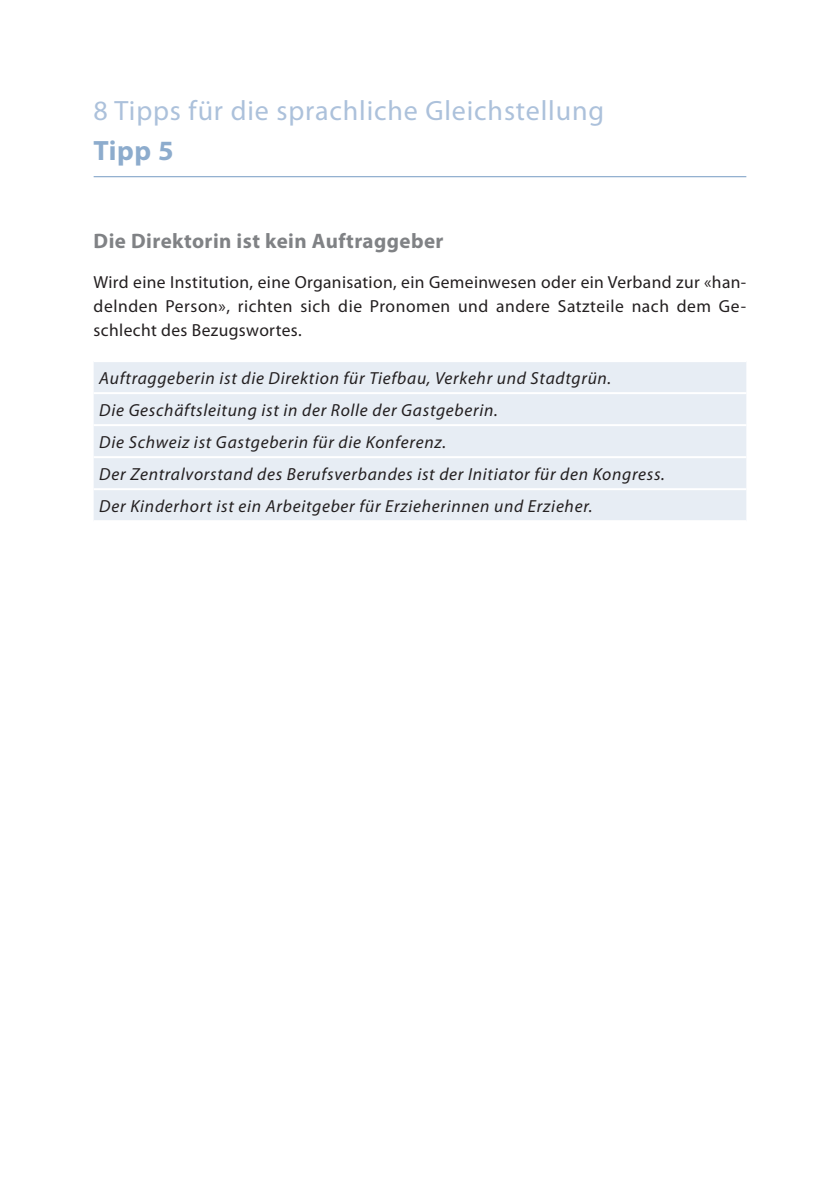
<style>
.page{position:relative;width:840px;height:1191px;background:#fff}
.page>*{position:absolute;margin:0;border:0;box-sizing:border-box;transform-origin:0 0}
.t1{font:28px "Myriad Pro";letter-spacing:.03em;color:#acc1db}
.t2{font:700 28px "Myriad Pro";color:#8daccd}
.t3{font:700 21px "Myriad Pro";letter-spacing:.02em;color:#808285}
.t4{font:italic 17.6px/32px "Myriad Pro";letter-spacing:.04em;color:#231f20}
.t5{font:17.6px/24px "Myriad Pro";letter-spacing:.025em;color:#231f20;text-align:justify}
</style>
<div class="page">
<hr style="left:94px;top:176px;width:652px;height:1px;background:#8daccd">
<div style="left:94px;top:362px;width:652px;height:158px;background:#e7edf4"></div>
<hr style="left:94px;top:392px;width:652px;height:2px;background:#fff">
<hr style="left:94px;top:424px;width:652px;height:2px;background:#fff">
<hr style="left:94px;top:456px;width:652px;height:2px;background:#fff">
<hr style="left:94px;top:488px;width:652px;height:2px;background:#fff">
<h1 class="t1" style="left:94px;top:95px;width:511px">8 Tipps für die sprachliche Gleichstellung</h1>
<h1 class="t2" style="left:94px;top:135px;width:81px">Tipp 5</h1>
<p class="t3" style="left:94px;top:229px;width:351px">Die Direktorin ist kein Auftraggeber</p>
<p class="t5" style="left:94px;top:270px;width:653px">Wird eine Institution, eine Organisation, ein Gemeinwesen oder ein Verband zur «han&shy;delnden Person», richten sich die Pronomen und andere Satzteile nach dem Ge&shy;schlecht des Bezugswortes.</p>
<p class="t4" style="left:99px;top:362px;width:566px">Auftraggeberin ist die Direktion für Tiefbau, Verkehr und Stadtgrün.<br>Die Geschäftsleitung ist in der Rolle der Gastgeberin.<br>Die Schweiz ist Gastgeberin für die Konferenz.<br>Der Zentralvorstand des Berufsverbandes ist der Initiator für den Kongress.<br>Der Kinderhort ist ein Arbeitgeber für Erzieherinnen und Erzieher.</p>
</div>
